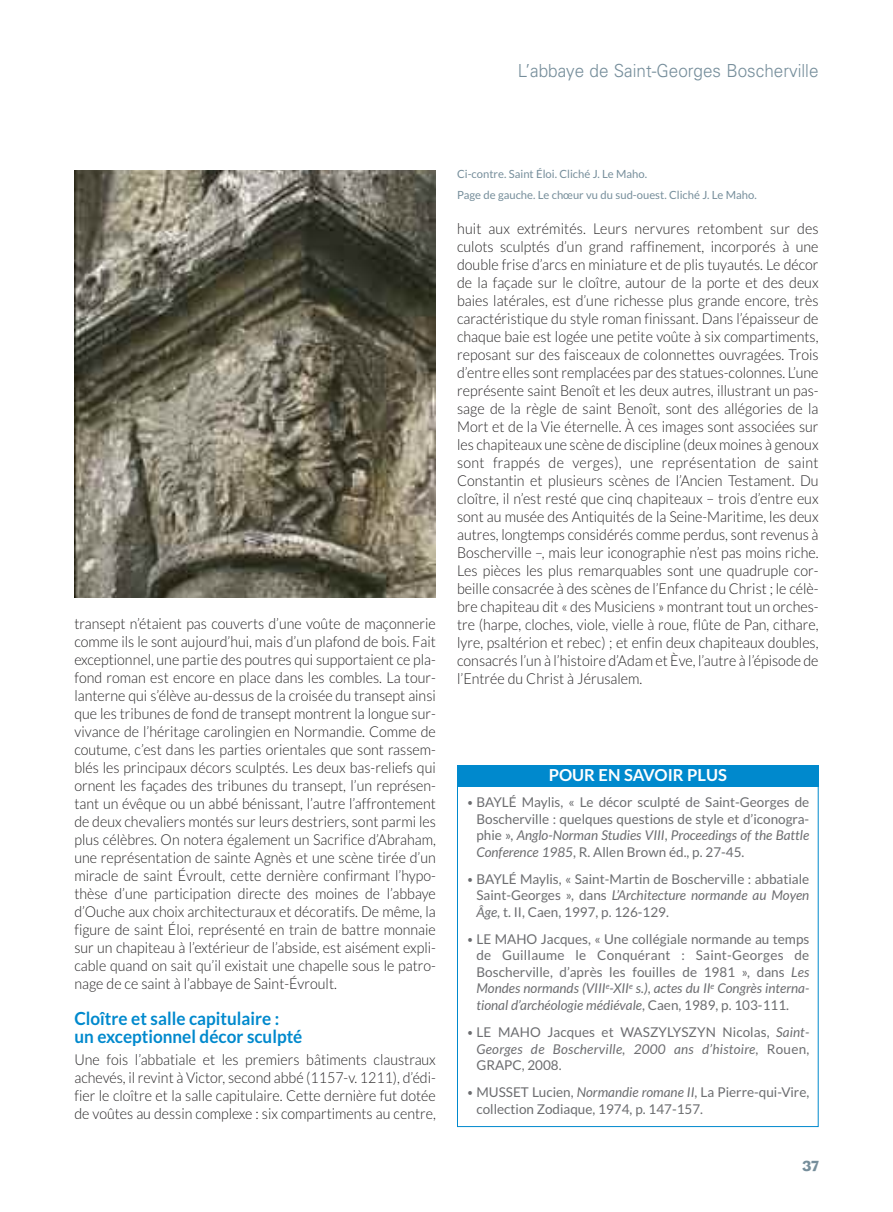
<style>
.page{position:relative;width:893px;height:1212px;background:#fff}
.page>*{position:absolute;margin:0;border:0;box-sizing:border-box;transform-origin:0 0}
.t1{font:700 18px/18px "Lato";color:#0089cd;scale:.95 1}
.t2{font:300 18px "Univers";color:#768e9b;scale:.95 1}
.t3{font:700 16.5px "Lato";color:#fff}
.t4{font:300 15px/18px "Lato";color:#272526;text-align:justify;scale:.95 1}
.t5{font:15px "Eagle";color:#768e9b}
.t6{font:13.5px/16.5px "Lato";color:#6c6d70;text-align:justify}
.t7{font:11.25px/21px "Lato";color:#768e9b}
.s1{font-weight:300}
.s2{font-style:italic}
</style>
<div class="page">
<div style="left:457px;top:786px;width:362px;height:341px;border:1px solid #0089cd"></div>
<div style="left:457px;top:765px;width:362px;height:21px;background:#0089cd"></div>
<img style="left:74px;top:170px;width:362px;height:427px">
<p class="t2" style="left:518px;top:64px;width:318px">L’abbaye de Saint-Georges Boscherville</p>
<p class="t4" style="left:74px;top:615px;width:382px">transept n’étaient pas couverts d’une voûte de maçonnerie comme ils le sont aujourd’hui, mais d’un plafond de bois. Fait exceptionnel, une partie des poutres qui supportaient ce pla&shy;fond roman est encore en place dans les combles. La tour&shy;lanterne qui s’élève au-dessus de la croisée du transept ainsi que les tribunes de fond de transept montrent la longue sur&shy;vivance de l’héritage carolingien en Normandie. Comme de coutume, c’est dans les parties orientales que sont rassem&shy;blés les principaux décors sculptés. Les deux bas-reliefs qui ornent les façades des tribunes du transept, l’un représen&shy;tant un évêque ou un abbé bénissant, l’autre l’affrontement de deux chevaliers montés sur leurs destriers, sont parmi les plus célèbres. On notera également un Sacrifice d’Abraham, une représentation de sainte Agnès et une scène tirée d’un miracle de saint Évroult, cette dernière confirmant l’hypo&shy;thèse d’une participation directe des moines de l’abbaye d’Ouche aux choix architecturaux et décoratifs. De même, la figure de saint Éloi, représenté en train de battre monnaie sur un chapiteau à l’extérieur de l’abside, est aisément expli&shy;cable quand on sait qu’il existait une chapelle sous le patro&shy;nage de ce saint à l’abbaye de Saint-Évroult.</p>
<p class="t1" style="left:74px;top:1010px;width:242px">Cloître et salle capitulaire : un exceptionnel décor sculpté</p>
<p class="t4" style="left:74px;top:1051px;width:382px">Une fois l’abbatiale et les premiers bâtiments claustraux achevés, il revint à Victor, second abbé (1157-v. 1211), d’édi&shy;fier le cloître et la salle capitulaire. Cette dernière fut dotée de voûtes au dessin complexe : six compartiments au centre,</p>
<p class="t7" style="left:457px;top:164px;width:301px">Ci-contre. Saint Éloi. Cliché J. Le Maho.<br>Page de gauche. Le chœur vu du sud-ouest. Cliché J. Le Maho.</p>
<p class="t4" style="left:457px;top:220px;width:382px">huit aux extrémités. Leurs nervures retombent sur des culots sculptés d’un grand raffinement, incorporés à une double frise d’arcs en miniature et de plis tuyautés. Le décor de la façade sur le cloître, autour de la porte et des deux baies latérales, est d’une richesse plus grande encore, très caractéristique du style roman finissant. Dans l’épaisseur de chaque baie est logée une petite voûte à six compartiments, reposant sur des faisceaux de colonnettes ouvragées. Trois d’entre elles sont remplacées par des statues-colonnes. L’une représente saint Benoît et les deux autres, illustrant un pas&shy;sage de la règle de saint Benoît, sont des allégories de la Mort et de la Vie éternelle. À ces images sont associées sur les chapiteaux une scène de discipline (deux moines à genoux sont frappés de verges), une représentation de saint Constantin et plusieurs scènes de l’Ancien Testament. Du cloître, il n’est resté que cinq chapiteaux – trois d’entre eux sont au musée des Antiquités de la Seine-Maritime, les deux autres, longtemps considérés comme perdus, sont revenus à Boscherville –, mais leur iconographie n’est pas moins riche.<br>Les pièces les plus remarquables sont une quadruple cor&shy;beille consacrée à des scènes de l’Enfance du Christ ; le célè&shy;bre chapiteau dit « des Musiciens » montrant tout un orches&shy;tre (harpe, cloches, viole, vielle à roue, flûte de Pan, cithare, lyre, psaltérion et rebec) ; et enfin deux chapiteaux doubles, consacrés l’un à l’histoire d’Adam et Ève, l’autre à l’épisode de l’Entrée du Christ à Jérusalem.</p>
<p class="t3" style="left:549px;top:766px;width:180px">POUR EN SAVOIR PLUS</p>
<p class="t6" style="left:476px;top:794px;width:334px;text-indent:-10px"><span class="s1">•</span> BAyLÉ Maylis, « Le décor sculpté de Saint-Georges de Boscherville : quelques questions de style et d’iconogra&shy;phie », <span class="s2">Anglo-Norman Studies VIII</span>, <span class="s2">Proceedings of the Battle Conference 1985</span>, R. Allen Brown éd., p. 27-45.</p>
<p class="t6" style="left:476px;top:871px;width:334px;text-indent:-10px"><span class="s1">•</span> BAyLÉ Maylis, « Saint-Martin de Boscherville : abbatiale Saint-Georges », dans <span class="s2">L’Architecture normande au Moyen Âge</span>, t. II, Caen, 1997, p. 126-129.</p>
<p class="t6" style="left:476px;top:931px;width:334px;text-indent:-10px"><span class="s1">•</span> LE MAho Jacques, « Une collégiale normande au temps de Guillaume le Conquérant : Saint-Georges de Boscherville, d’après les fouilles de 1981 », dans <span class="s2">Les Mondes normands (VIII</span><sup>e</sup><span class="s2">-XII</span><sup>e</sup> <span class="s2">s.)</span>, <span class="s2">actes du II</span><sup>e</sup> <span class="s2">Congrès interna&shy;tional d’archéologie médiévale</span>, Caen, 1989, p. 103-111.</p>
<p class="t6" style="left:476px;top:1024px;width:334px;text-indent:-10px"><span class="s1">•</span> LE MAho Jacques et WASzyLySzyn nicolas, <span class="s2">Saint-Georges de Boscherville, 2000 ans d’histoire</span>, Rouen, GRAPC, 2008.</p>
<p class="t6" style="left:476px;top:1084px;width:334px;text-indent:-10px"><span class="s1">•</span> MUSSEt Lucien, <span class="s2">Normandie romane II</span>, La Pierre-qui-Vire, collection zodiaque, 1974, p. 147-157.</p>
<p class="t5" style="left:803px;top:1157px;width:17px">37</p>
</div>
